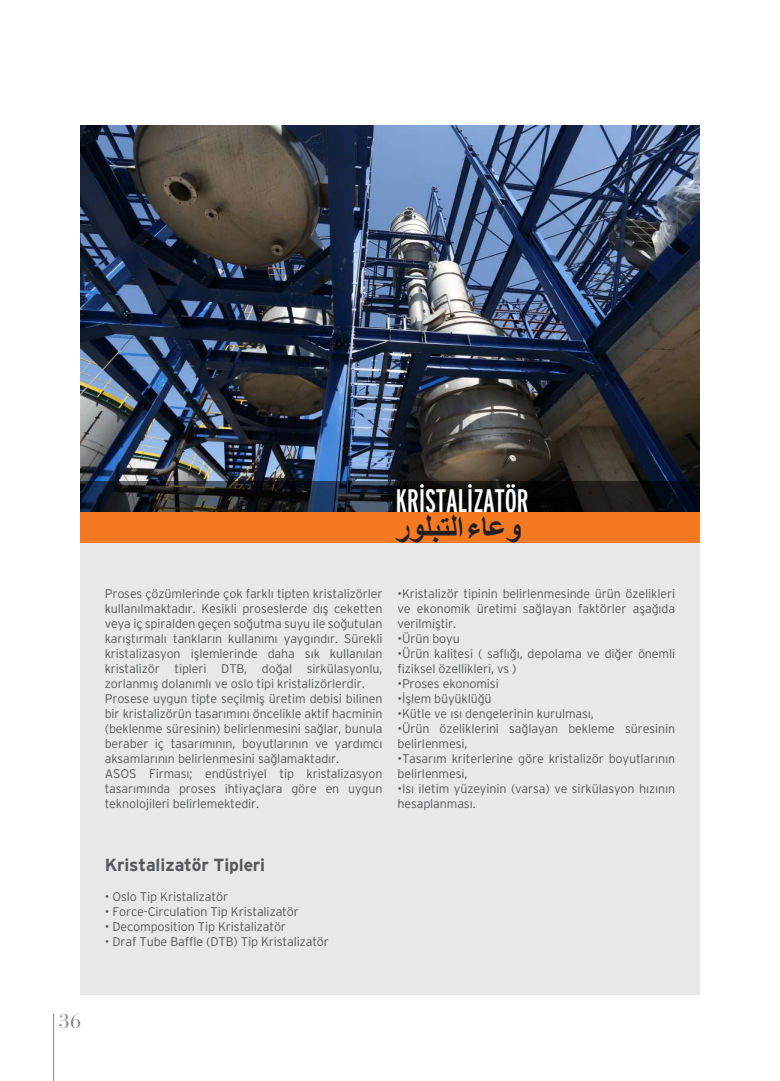
<style>
.page{position:relative;width:780px;height:1081px;background:#fff}
.page>*{position:absolute;margin:0;border:0;box-sizing:border-box;transform-origin:0 0}
.t1{font:32.5px "Interstate Regular Compressed TR";letter-spacing:-.01em;color:#fff}
.t2{font:700 32.5px "Arial";color:#231f20}
.t3{font:20px "Bauer Bodoni Std";color:#808285}
.t4{font:17.5px "Interstate Bold TR";letter-spacing:-.01em;color:#57585a}
.t5{font:12.5px/15px "Interstate Light TR";letter-spacing:-.01em;color:#57585a}
</style>
<div class="page">
<hr style="left:53px;top:1013px;width:1px;height:68px;background:#808285">
<div style="left:80px;top:540px;width:620px;height:455px;background:#e8e8e8"></div>
<img style="left:80px;top:126px;width:620px;height:355px">
<div style="left:80px;top:512px;width:620px;height:30px;background:#f47921"></div>
<svg style="left:80px;top:481px;width:620px;height:30px;background:#171b20"></svg>
<h1 class="t1" style="left:395px;top:483px;width:135px">KRİSTALİZATÖR</h1>
<h1 class="t2" style="left:395px;top:507px;width:127px">وعاءا ل تب لور</h1>
<p class="t5" style="left:105px;top:586px;width:279px">Proses çözümlerinde çok farklı tipten kristalizörler kullanılmaktadır. Kesikli proseslerde dış ceketten veya iç spiralden geçen soğutma suyu ile soğutulan karıştırmalı tankların kullanımı yaygındır. Sürekli kristalizasyon işlemlerinde daha sık kullanılan kristalizör tipleri DTB, doğal sirkülasyonlu, zorlanmış dolanımlı ve oslo tipi kristalizörlerdir.<br>Prosese uygun tipte seçilmiş üretim debisi bilinen bir kristalizörün tasarımını öncelikle aktif hacminin (beklenme süresinin) belirlenmesini sağlar, bunula beraber iç tasarımının, boyutlarının ve yardımcı aksamlarının belirlenmesini sağlamaktadır.<br>ASOS Firması; endüstriyel tip kristalizasyon tasarımında proses ihtiyaçlara göre en uygun teknolojileri belirlemektedir.</p>
<p class="t5" style="left:397px;top:586px;width:279px;text-align:justify">•Kristalizör tipinin belirlenmesinde ürün özelikleri ve ekonomik üretimi sağlayan faktörler aşağıda verilmiştir.</p>
<p class="t5" style="left:397px;top:631px;width:64px">•Ürün boyu</p>
<p class="t5" style="left:397px;top:646px;width:279px">•Ürün kalitesi ( saflığı, depolama ve diğer önemli fiziksel özellikleri, vs )</p>
<p class="t5" style="left:397px;top:676px;width:103px">•Proses ekonomisi</p>
<p class="t5" style="left:397px;top:691px;width:96px">•İşlem büyüklüğü</p>
<p class="t5" style="left:397px;top:706px;width:198px">•Kütle ve ısı dengelerinin kurulması,</p>
<p class="t5" style="left:397px;top:721px;width:279px">•Ürün özeliklerini sağlayan bekleme süresinin belirlenmesi,</p>
<p class="t5" style="left:397px;top:751px;width:279px">•Tasarım kriterlerine göre kristalizör boyutlarının belirlenmesi,</p>
<p class="t5" style="left:397px;top:781px;width:279px">•Isı iletim yüzeyinin (varsa) ve sirkülasyon hızının hesaplanması.</p>
<h3 class="t4" style="left:105px;top:855px;width:162px">Kristalizatör Tipleri</h3>
<p class="t5" style="left:105px;top:889px;width:125px">• Oslo Tip Kristalizatör</p>
<p class="t5" style="left:105px;top:904px;width:195px">• Force-Circulation Tip Kristalizatör</p>
<p class="t5" style="left:105px;top:919px;width:183px">• Decomposition Tip Kristalizatör</p>
<p class="t5" style="left:105px;top:934px;width:226px">• Draf Tube Baffle (DTB) Tip Kristalizatör</p>
<h2 class="t3" style="left:59px;top:1009px;width:24px">36</h2>
</div>
